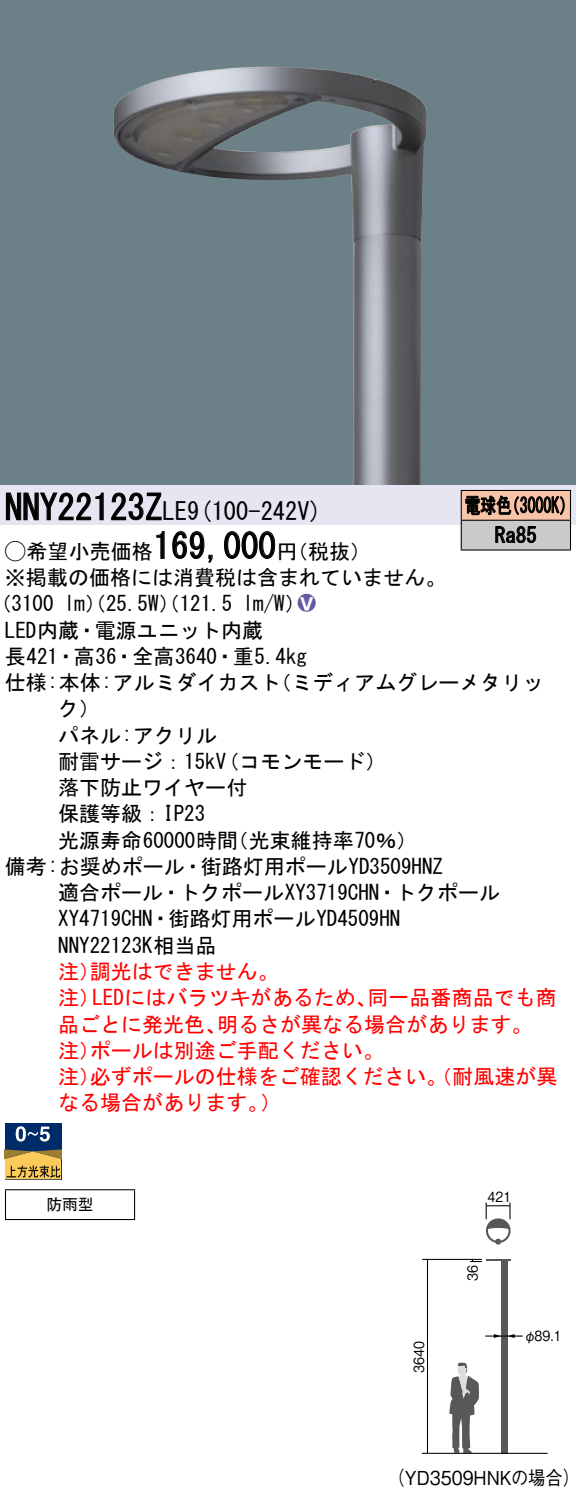
<style>
.page{position:relative;width:576px;height:1498px;background:#fff}
.page>*{position:absolute;margin:0;border:0;box-sizing:border-box;transform-origin:0 0}
.t1{font:35px "MS Gothic";color:#000}
.t2{font:24.5px "MS Gothic";color:#000}
.t3{font:21px/26.6px "MS Gothic";color:#000}
.t4{font:21px/26.2px "MS Gothic";color:#f00}
.t5{font:21px/29.8px "MS Gothic";color:#000;scale:.75 1}
.t6{font:21px "Ford Classification 1";color:#635aa0}
.t7{font:19.25px "Gothic BBB Pro Medium 90 pv RKSJ H";color:#000;scale:.9 1}
.t8{font:15.75px "MS Gothic";color:#000}
.t9{font:14px "Gothic BBB Pro Medium 90 pv RKSJ H";color:#000;scale:.9 1}
.s1{font-size:35px}
.s2{font-family:"Ford Classification 1"}
.s3{color:#fff}
</style>
<div class="page">
<div style="left:0;top:0;width:575px;height:485px;background:#6c8087"></div>
<img style="left:113px;top:67px;width:313px;height:418px">
<div style="left:0;top:485px;width:575px;height:40px;background:#e6e5f2"></div>
<svg style="left:6px;top:492px;width:98px;height:28px"></svg>
<svg style="left:111px;top:492px;width:51px;height:28px"></svg>
<svg style="left:156px;top:531px;width:9px;height:28px"></svg>
<svg style="left:172px;top:531px;width:41px;height:32px"></svg>
<svg style="left:224px;top:531px;width:51px;height:28px"></svg>
<div style="left:5px;top:1123px;width:56px;height:56px;background:#002b69"></div>
<svg style="left:16px;top:1126px;width:10px;height:15px"></svg>
<svg style="left:19px;top:1128px;width:4px;height:11px"></svg>
<svg style="left:27px;top:1126px;width:23px;height:15px"></svg>
<svg style="left:5px;top:1149px;width:56px;height:30px"></svg>
<hr style="left:5px;top:1188px;width:130px;height:2px;background:#000">
<svg style="left:5px;top:1190px;width:1px;height:28px"></svg>
<svg style="left:134px;top:1190px;width:1px;height:28px"></svg>
<hr style="left:5px;top:1218px;width:130px;height:1px;background:#000">
<div style="left:461px;top:490px;width:109px;height:30px;background:#f7c4a7"></div>
<div style="left:461px;top:520px;width:109px;height:30px;background:#cacaca"></div>
<hr style="left:460px;top:490px;width:110px;height:1px;background:#000">
<hr style="left:569px;top:491px;width:2px;height:28px;background:#000">
<hr style="left:460px;top:519px;width:110px;height:2px;background:#000">
<hr style="left:569px;top:520px;width:2px;height:29px;background:#000">
<hr style="left:460px;top:549px;width:110px;height:1px;background:#000">
<svg style="left:460px;top:491px;width:104px;height:58px"></svg>
<hr style="left:485px;top:1259px;width:25px;height:2px;background:#595757">
<div style="left:501px;top:1260px;width:6px;height:193px;background:#595757"></div>
<hr style="left:422px;top:1258px;width:59px;height:1px;background:#000">
<hr style="left:426px;top:1258px;width:2px;height:194px;background:#000">
<svg style="left:449px;top:1362px;width:30px;height:90px"></svg>
<svg style="left:485px;top:1202px;width:25px;height:42px"></svg>
<svg style="left:470px;top:1259px;width:11px;height:2px"></svg>
<svg style="left:485px;top:1333px;width:37px;height:4px"></svg>
<hr style="left:421px;top:1452px;width:126px;height:1px;background:#000">
<h1 class="t1" style="left:5px;top:490px;width:142px">NNY22123</h1>
<p class="t2" style="left:145px;top:499px;width:178px"><span class="s1">Z</span>LE (9 100-242 (V</p>
<p class="t5" style="left:494px;top:490px;width:57px;text-indent:-30px">電球色<br>Ra85</p>
<p class="t5" style="left:504px;top:490px;width:96px">（3000 (K</p>
<h1 class="t1" style="left:153px;top:528px;width:124px">169,000</h1>
<p class="t3" style="left:5px;top:537px;width:443px"><span class="s2">A</span>希望小売価格<br>※掲載の価格には消費税は含まれていません。</p>
<p class="t6" style="left:298px;top:592px;width:19px">2<span class="s3">8</span></p>
<p class="t3" style="left:276px;top:537px;width:96px">（円税抜(</p>
<p class="t3" style="left:243px;top:590px;width:64px">l m (W/</p>
<p class="t3" style="left:-9px;top:590px;width:65px">（3100</p>
<p class="t3" style="left:5px;top:616px;width:259px">LED内蔵・電源ユニット内蔵</p>
<p class="t3" style="left:5px;top:643px;width:303px">長421・高36・全高3640・重5.4kg</p>
<p class="t3" style="left:270px;top:669px;width:275px">（ミディアムグレーメタリッ</p>
<p class="t3" style="left:64px;top:590px;width:169px">lm）（25.5 ）（W 121.5</p>
<p class="t3" style="left:5px;top:669px;width:277px">仕様:本体:アルミダイカスト</p>
<p class="t3" style="left:58px;top:695px;width:43px">ク(</p>
<p class="t3" style="left:58px;top:721px;width:160px">パネル:アクリル</p>
<p class="t3" style="left:218px;top:748px;width:169px">（コモンモード(</p>
<p class="t3" style="left:58px;top:748px;width:169px">耐雷サージ：15kV</p>
<p class="t3" style="left:58px;top:774px;width:190px">落下防止ワイヤー付</p>
<p class="t3" style="left:58px;top:800px;width:148px">保護等級：IP23</p>
<p class="t3" style="left:227px;top:826px;width:191px">（光束維持率70％(</p>
<p class="t3" style="left:58px;top:826px;width:181px">光源寿命60000時間</p>
<p class="t3" style="left:5px;top:853px;width:439px">備考:お奨めポール・街路灯用ポールYD3509HNZ</p>
<p class="t3" style="left:58px;top:879px;width:443px">適合ポール・トクポールXY3719CHN・トクポール</p>
<p class="t3" style="left:58px;top:905px;width:343px">XY4719CHN・街路灯用ポールYD4509HN</p>
<p class="t3" style="left:58px;top:931px;width:160px">NNY22123K相当品</p>
<p class="t4" style="left:90px;top:958px;width:190px">調光はできません。</p>
<p class="t4" style="left:58px;top:958px;width:43px">注）</p>
<p class="t4" style="left:92px;top:984px;width:286px">LEDにはバラツキがあるため、</p>
<p class="t4" style="left:367px;top:984px;width:190px">同一品番商品でも商</p>
<p class="t4" style="left:58px;top:984px;width:43px">注）</p>
<p class="t4" style="left:90px;top:1010px;width:295px;text-indent:-32px">品ごとに発光色、<br>ポールは別途ご手配ください。</p>
<p class="t4" style="left:217px;top:1010px;width:317px">明るさが異なる場合があります。</p>
<p class="t4" style="left:90px;top:1036px;width:469px;text-indent:-31px">注）<br>必ずポールの仕様をご確認ください。（耐風速が異</p>
<p class="t4" style="left:58px;top:1063px;width:43px">注）</p>
<p class="t4" style="left:58px;top:1089px;width:211px">なる場合があります。</p>
<p class="t4" style="left:260px;top:1089px;width:22px">(</p>
<p class="t8" style="left:46px;top:1196px;width:49px">防雨型</p>
<p class="t9" style="left:407px;top:1372px;width:37px;rotate:-90deg">3640</p>
<p class="t9" style="left:487px;top:1184px;width:28px">421</p>
<p class="t9" style="left:461px;top:1280px;width:19px;rotate:-90deg">36</p>
<p class="t9" style="left:523px;top:1323px;width:44px">φ89.1</p>
<p class="t7" style="left:387px;top:1461px;width:215px">（YD3509HNKの場合(</p>
</div>
